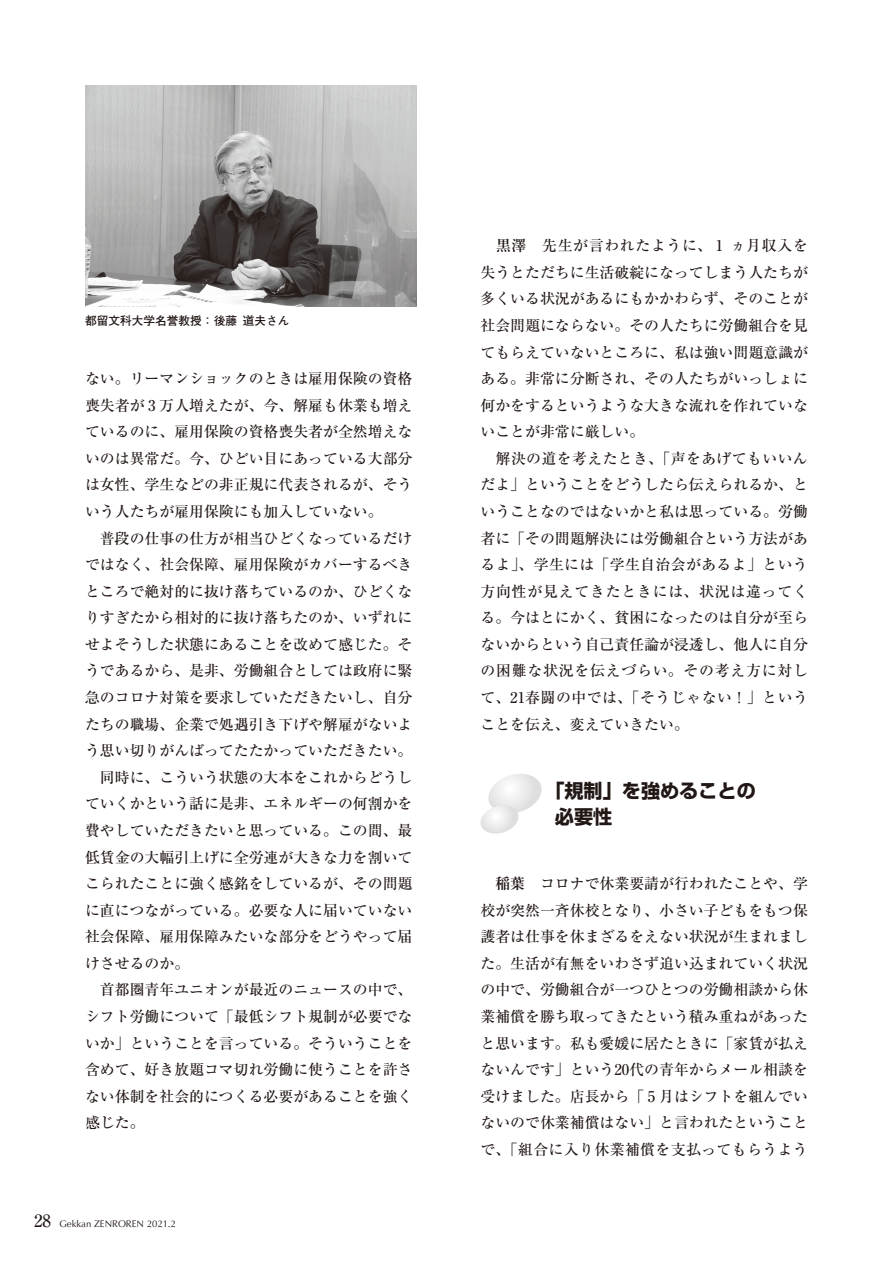
<style>
.page{position:relative;width:893px;height:1263px;background:#fff}
.page>*{position:absolute;margin:0;border:0;box-sizing:border-box;transform-origin:0 0}
.見出し5L__18Q{font:700 19.2px/25.5px "Shin Go Pro";color:#211715}
.本文_リュウミン14Q_数字一桁全角{font:500 14.85px/26.5px "Ryumin Pro";color:#211715;text-align:justify}
.キャップ_数字一桁全角{font:700 11.7px "Futo Go B101 Pro";color:#211715}
.t1{font:9.6px "Optima";color:#211715}
.s1{font-family:"Ryumin Pro";font-weight:500;font-size:16.95px}
.s2{font-weight:700}
</style>
<div class="page">
<svg style="left:480px;top:774px;width:62px;height:60px"></svg>
<img style="left:85px;top:85px;width:332px;height:221px">
<p class="キャップ_数字一桁全角" style="left:85px;top:311px;width:206px">都留文科大学名誉教授：後藤 道夫さん</p>
<p class="本文_リュウミン14Q_数字一桁全角" style="left:85px;top:364px;width:329px">ない。リーマンショックのときは雇用保険の資格喪失者が３万人増えたが、今、解雇も休業も増えているのに、雇用保険の資格喪失者が全然増えないのは異常だ。今、ひどい目にあっている大部分は女性、学生などの非正規に代表されるが、そういう人たちが雇用保険にも加入していない。</p>
<p class="本文_リュウミン14Q_数字一桁全角" style="left:85px;top:524px;width:329px">　普段の仕事の仕方が相当ひどくなっているだけではなく、社会保障、雇用保険がカバーするべきところで絶対的に抜け落ちているのか、ひどくなりすぎたから相対的に抜け落ちたのか、いずれにせよそうした状態にあることを改めて感じた。そうであるから、是非、労働組合としては政府に緊急のコロナ対策を要求していただきたいし、自分たちの職場、企業で処遇引き下げや解雇がないよう思い切りがんばってたたかっていただきたい。</p>
<p class="本文_リュウミン14Q_数字一桁全角" style="left:85px;top:763px;width:329px">　同時に、こういう状態の大本をこれからどうしていくかという話に是非、エネルギーの何割かを費やしていただきたいと思っている。この間、最低賃金の大幅引上げに全労連が大きな力を割いてこられたことに強く感銘をしているが、その問題に直につながっている。必要な人に届いていない社会保障、雇用保障みたいな部分をどうやって届けさせるのか。</p>
<p class="本文_リュウミン14Q_数字一桁全角" style="left:85px;top:975px;width:329px">　首都圏青年ユニオンが最近のニュースの中で、シフト労働について「最低シフト規制が必要でないか」ということを言っている。そういうことを含めて、好き放題コマ切れ労働に使うことを許さない体制を社会的につくる必要があることを強く感じた。</p>
<p class="t1" style="left:34px;top:1218px;width:143px"><span class="s1">28</span> Gekkan ZENROREN 2021.2</p>
<p class="本文_リュウミン14Q_数字一桁全角" style="left:480px;top:231px;width:329px;text-indent:16px"><span class="s2">黒澤</span>　先生が言われたように、 1 ヵ月収入を失うとただちに生活破綻になってしまう人たちが多くいる状況があるにもかかわらず、そのことが社会問題にならない。その人たちに労働組合を見てもらえていないところに、私は強い問題意識がある。非常に分断され、その人たちがいっしょに何かをするというような大きな流れを作れていないことが非常に厳しい。</p>
<p class="本文_リュウミン14Q_数字一桁全角" style="left:480px;top:444px;width:329px">　解決の道を考えたとき、「声をあげてもいいんだよ」ということをどうしたら伝えられるか、ということなのではないかと私は思っている。労働者に「その問題解決には労働組合という方法があるよ」、学生には「学生自治会があるよ」という方向性が見えてきたときには、状況は違ってくる。今はとにかく、貧困になったのは自分が至らないからという自己責任論が浸透し、他人に自分の困難な状況を伝えづらい。その考え方に対して、21春闘の中では、「そうじゃない！」ということを伝え、変えていきたい。</p>
<p class="見出し5L__18Q" style="left:555px;top:776px;width:202px;text-indent:-10px">「規制」を強めることの必要性</p>
<p class="本文_リュウミン14Q_数字一桁全角" style="left:480px;top:869px;width:329px;text-indent:15px"><span class="s2">稲葉</span>　コロナで休業要請が行われたことや、学校が突然一斉休校となり、小さい子どもをもつ保護者は仕事を休まざるをえない状況が生まれました。生活が有無をいわさず追い込まれていく状況の中で、労働組合が一つひとつの労働相談から休業補償を勝ち取ってきたという積み重ねがあったと思います。私も愛媛に居たときに「家賃が払えないんです」という20代の青年からメール相談を受けました。店長から「 5 月はシフトを組んでいないので休業補償はない」と言われたということで、「組合に入り休業補償を支払ってもらうよう</p>
</div>
